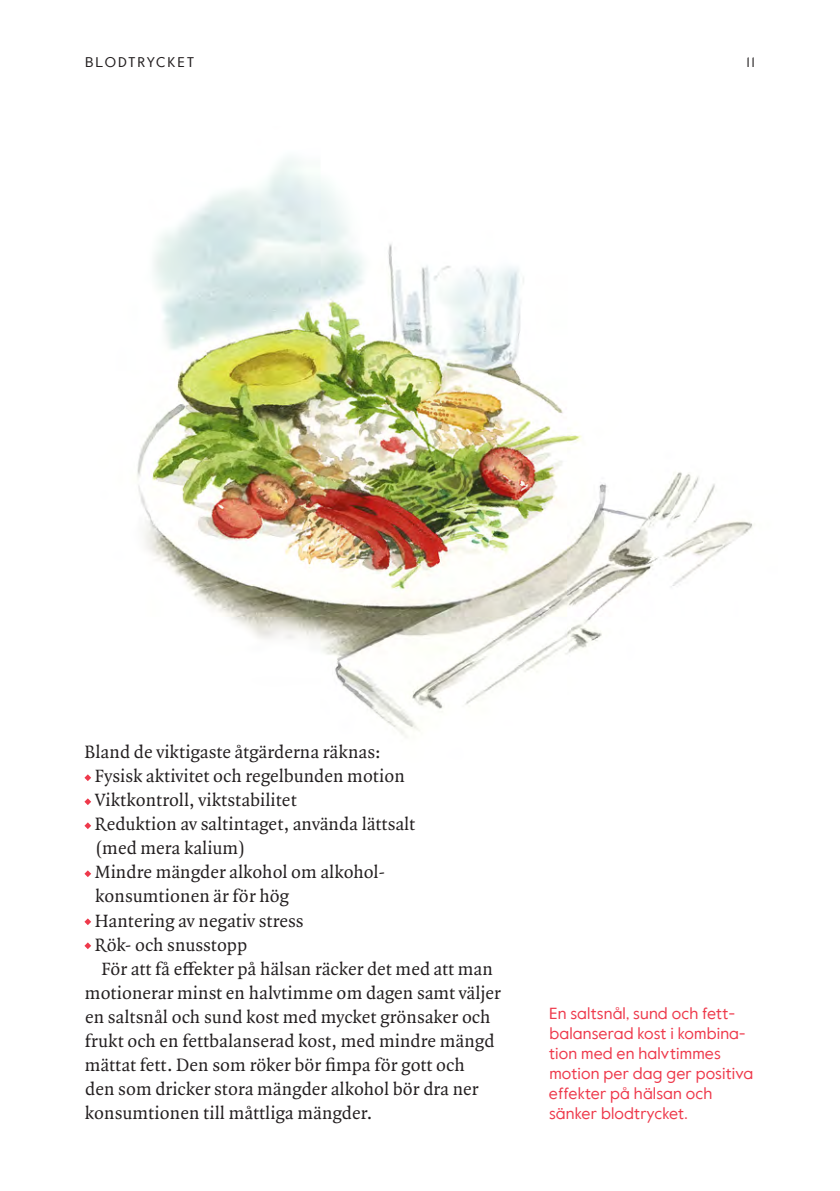
<style>
.page{position:relative;width:840px;height:1191px;background:#fff}
.page>*{position:absolute;margin:0;border:0;box-sizing:border-box;transform-origin:0 0}
.Body{font:19px/24px "Quadraat Pro";letter-spacing:.005em;color:#231f20}
.Bildtext{font:16px/20px "Value";letter-spacing:.01em;color:#ee394b}
.t1{font:14px "Value";letter-spacing:.135em;color:#231f20}
.t2{font:14px "P22 Underground Pro";color:#231f20}
</style>
<div class="page">
<img style="left:137px;top:158px;width:616px;height:579px">
<svg style="left:84px;top:774px;width:7px;height:7px"></svg>
<svg style="left:84px;top:798px;width:7px;height:7px"></svg>
<svg style="left:84px;top:822px;width:7px;height:7px"></svg>
<svg style="left:84px;top:870px;width:7px;height:7px"></svg>
<svg style="left:84px;top:918px;width:7px;height:7px"></svg>
<svg style="left:84px;top:942px;width:7px;height:7px"></svg>
<p class="t1" style="left:85px;top:52px;width:110px">BLODTRYCKET</p>
<p class="t2" style="left:746px;top:52px;width:10px">11</p>
<p class="Body" style="left:85px;top:740px;width:297px">Bland de viktigaste åtgärderna räknas:</p>
<p class="Body" style="left:95px;top:764px;width:311px">Fysisk aktivitet och regelbunden motion</p>
<p class="Body" style="left:95px;top:788px;width:203px">Viktkontroll, viktstabilitet</p>
<p class="Body" style="left:95px;top:812px;width:321px">Reduktion av saltintaget, använda lättsalt</p>
<p class="Body" style="left:96px;top:836px;width:150px">(med mera kalium)</p>
<p class="Body" style="left:95px;top:860px;width:291px">Mindre mängder alkohol om alkohol&shy;konsumtionen är för hög</p>
<p class="Body" style="left:95px;top:908px;width:210px">Hantering av negativ stress</p>
<p class="Body" style="left:95px;top:932px;width:154px">Rök- och snusstopp</p>
<p class="Body" style="left:85px;top:956px;width:417px;text-indent:17px">För att få effekter på hälsan räcker det med att man motionerar minst en halvtimme om dagen samt väljer en saltsnål och sund kost med mycket grönsaker och frukt och en fettbalanserad kost, med mindre mängd mättat fett. Den som röker bör fimpa för gott och<br>den som dricker stora mängder alkohol bör dra ner konsumtionen till måttliga mängder.</p>
<p class="Bildtext" style="left:548px;top:1002px;width:206px">En saltsnål, sund och fett&shy;balanserad kost i kombina&shy;tion med en halvtimmes motion per dag ger positiva effekter på hälsan och sänker blodtrycket.</p>
</div>
